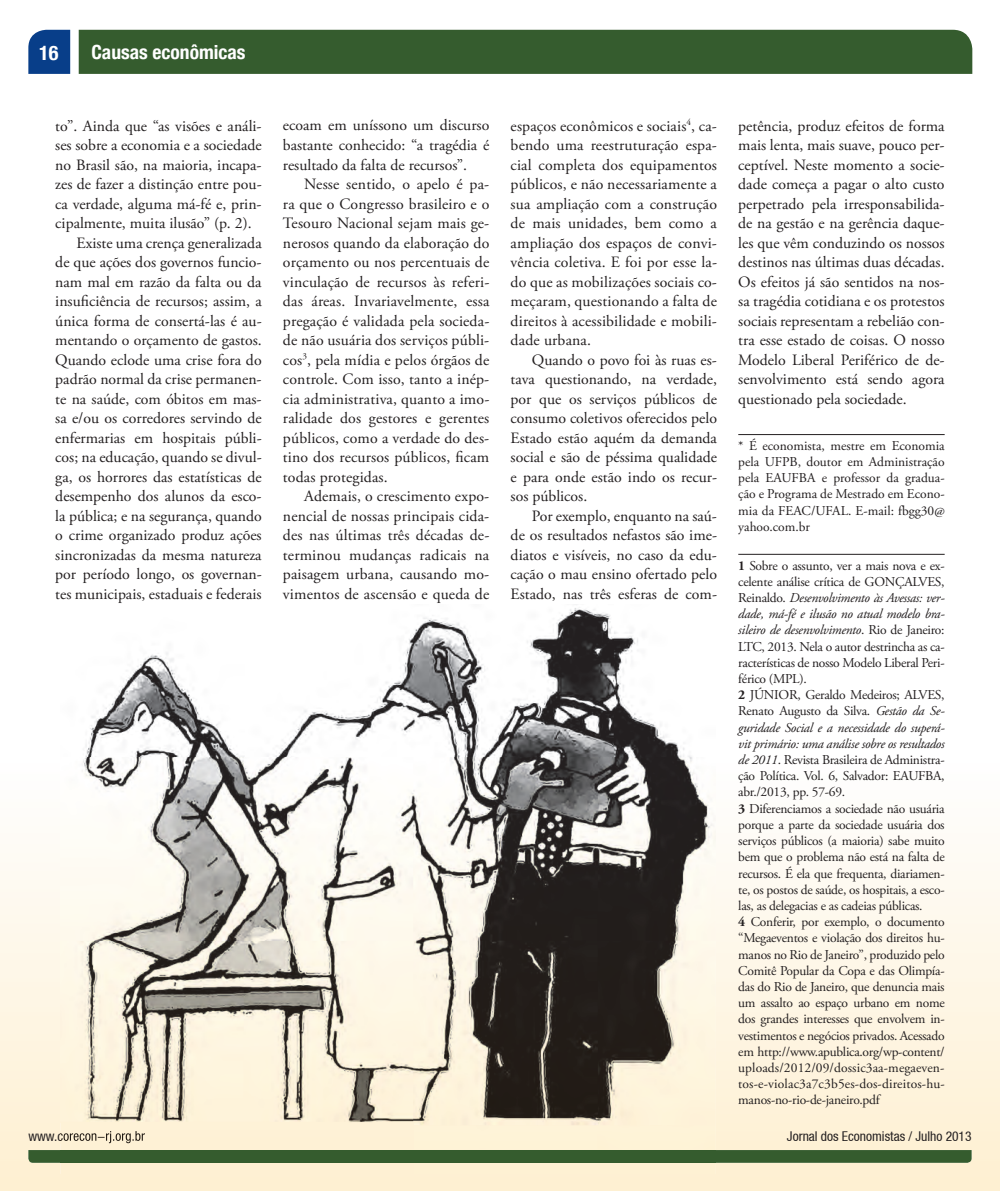
<style>
.page{position:relative;width:1000px;height:1191px;background:#fff}
.page>*{position:absolute;margin:0;border:0;box-sizing:border-box;transform-origin:0 0}
.t1{font:700 condensed 20.1px "Helvetica Neue";color:#fff}
.t2{font:700 condensed 19.5px "Helvetica Neue";color:#fff}
.t3{font:15.75px/19.5px "Adobe Garamond Pro";color:#231f20;text-align:justify}
.t4{font:13.5px/16.2px "Adobe Garamond Pro";letter-spacing:-.02em;color:#231f20;text-align:justify}
.t5{font:condensed 13.5px "Helvetica Neue LT";color:#231f20}
.s1{font-weight:700}
.s2{font-style:italic}
</style>
<div class="page">
<svg style="left:0;top:830px;width:999px;height:361px"></svg>
<div style="left:28px;top:1131px;width:33px;height:12px;background:#fef1d6"></div>
<div style="left:79px;top:30px;width:893px;height:44px;background:#355c2e"></div>
<svg style="left:28px;top:30px;width:42px;height:44px;background:#12468e"></svg>
<svg style="left:28px;top:1150px;width:943px;height:12px;background:#365c2f"></svg>
<hr style="left:738px;top:434px;width:206px;height:1px;background:#231f20">
<hr style="left:738px;top:554px;width:206px;height:1px;background:#231f20">
<img style="left:61px;top:608px;width:654px;height:566px">
<img style="left:61px;top:1131px;width:84px;height:12px">
<div style="left:61px;top:1150px;width:654px;height:12px;background:#355c2e"></div>
<p class="t1" style="left:39px;top:41px;width:21px">16</p>
<p class="t2" style="left:91px;top:41px;width:156px">Causas econômicas</p>
<p class="t3" style="left:55px;top:116px;width:208px">to”. Ainda que “as visões e análi-</p>
<p class="t3" style="left:55px;top:136px;width:208px">ses sobre a economia e a sociedade</p>
<p class="t3" style="left:55px;top:155px;width:208px">no Brasil são, na maioria, incapa-</p>
<p class="t3" style="left:55px;top:175px;width:208px">zes de fazer a distinção entre pou-</p>
<p class="t3" style="left:55px;top:194px;width:208px">ca verdade, alguma má-fé e, prin-</p>
<p class="t3" style="left:55px;top:214px;width:198px">cipalmente, muita ilusão” (p. 2).</p>
<p class="t3" style="left:77px;top:233px;width:186px">Existe uma crença generalizada</p>
<p class="t3" style="left:55px;top:253px;width:208px">de que ações dos governos funcio-</p>
<p class="t3" style="left:55px;top:272px;width:208px">nam mal em razão da falta ou da</p>
<p class="t3" style="left:55px;top:292px;width:208px">insuficiência de recursos; assim, a</p>
<p class="t3" style="left:55px;top:311px;width:208px">única forma de consertá-las é au-</p>
<p class="t3" style="left:55px;top:331px;width:208px">mentando o orçamento de gastos.</p>
<p class="t3" style="left:55px;top:350px;width:208px">Quando eclode uma crise fora do</p>
<p class="t3" style="left:55px;top:370px;width:208px">padrão normal da crise permanen-</p>
<p class="t3" style="left:55px;top:389px;width:208px">te na saúde, com óbitos em mas-</p>
<p class="t3" style="left:55px;top:409px;width:208px">sa e/ou os corredores servindo de</p>
<p class="t3" style="left:55px;top:428px;width:208px">enfermarias em hospitais públi-</p>
<p class="t3" style="left:55px;top:448px;width:208px">cos; na educação, quando se divul-</p>
<p class="t3" style="left:55px;top:467px;width:208px">ga, os horrores das estatísticas de</p>
<p class="t3" style="left:55px;top:487px;width:208px">desempenho dos alunos da esco-</p>
<p class="t3" style="left:55px;top:506px;width:208px">la pública; e na segurança, quando</p>
<p class="t3" style="left:55px;top:526px;width:208px">o crime organizado produz ações</p>
<p class="t3" style="left:55px;top:545px;width:208px">sincronizadas da mesma natureza</p>
<p class="t3" style="left:55px;top:565px;width:208px">por período longo, os governan-</p>
<p class="t3" style="left:55px;top:584px;width:208px">tes municipais, estaduais e federais</p>
<p class="t3" style="left:283px;top:116px;width:208px">ecoam em uníssono um discurso bastante conhecido: “a tragédia é resultado da falta de recursos”.</p>
<p class="t3" style="left:283px;top:175px;width:208px;text-indent:21px">Nesse sentido, o apelo é pa&shy;ra que o Congresso brasileiro e o Tesouro Nacional sejam mais ge&shy;nerosos quando da elaboração do orçamento ou nos percentuais de vinculação de recursos às referi&shy;das áreas. Invariavelmente, essa pregação é validada pela socieda&shy;de não usuária dos serviços públi&shy;cos<sup>3</sup>, pela mídia e pelos órgãos de controle. Com isso, tanto a inép&shy;cia administrativa, quanto a imo&shy;ralidade dos gestores e gerentes públicos, como a verdade do des&shy;tino dos recursos públicos, ficam todas protegidas.</p>
<p class="t3" style="left:283px;top:487px;width:208px;text-indent:21px">Ademais, o crescimento expo&shy;nencial de nossas principais cida&shy;des nas últimas três décadas de&shy;terminou mudanças radicais na paisagem urbana, causando mo&shy;vimentos de ascensão e queda de</p>
<p class="t3" style="left:510px;top:116px;width:208px">espaços econômicos e sociais<sup>4</sup>, ca&shy;bendo uma reestruturação espa&shy;cial completa dos equipamentos públicos, e não necessariamente a sua ampliação com a construção de mais unidades, bem como a ampliação dos espaços de convi&shy;vência coletiva. E foi por esse la&shy;do que as mobilizações sociais co&shy;meçaram, questionando a falta de direitos à acessibilidade e mobili&shy;dade urbana.</p>
<p class="t3" style="left:510px;top:350px;width:208px;text-indent:21px">Quando o povo foi às ruas es&shy;tava questionando, na verdade, por que os serviços públicos de consumo coletivos oferecidos pelo Estado estão aquém da demanda social e são de péssima qualidade e para onde estão indo os recur&shy;sos públicos.</p>
<p class="t3" style="left:510px;top:506px;width:208px;text-indent:21px">Por exemplo, enquanto na saú&shy;de os resultados nefastos são ime&shy;diatos e visíveis, no caso da edu&shy;cação o mau ensino ofertado pelo Estado, nas três esferas de com-</p>
<p class="t3" style="left:738px;top:116px;width:208px">petência, produz efeitos de forma mais lenta, mais suave, pouco per&shy;ceptível. Neste momento a socie&shy;dade começa a pagar o alto custo perpetrado pela irresponsabilida&shy;de na gestão e na gerência daque&shy;les que vêm conduzindo os nossos destinos nas últimas duas décadas.<br>Os efeitos já são sentidos na nos&shy;sa tragédia cotidiana e os protestos sociais representam a rebelião con&shy;tra esse estado de coisas. O nosso Modelo Liberal Periférico de de&shy;senvolvimento está sendo agora questionado pela sociedade.</p>
<p class="t4" style="left:738px;top:438px;width:208px">* É economista, mestre em Economia pela UFPB, doutor em Administração pela EAUFBA e professor da gradua&shy;ção e Programa de Mestrado em Econo&shy;mia da FEAC/UFAL. E-mail: fbgg30@ yahoo.com.br</p>
<p class="t4" style="left:738px;top:557px;width:208px;text-align:left"><span class="s1">1</span> Sobre o assunto, ver a mais nova e ex&shy;celente análise crítica de GONÇALVES, Reinaldo. <span class="s2">Desenvolvimento às Avessas: ver&shy;dade, má-fé e ilusão no atual modelo bra&shy;sileiro de desenvolvimento</span>. Rio de Janeiro:<br>LTC, 2013. Nela o autor destrincha as ca&shy;racterísticas de nosso Modelo Liberal Peri&shy;férico (MPL).<br><span class="s1">2</span> JÚNIOR, Geraldo Medeiros; ALVES, Renato Augusto da Silva. <span class="s2">Gestão da Se&shy;guridade Social e a necessidade do superá&shy;vit primário: uma análise sobre os resultados de 2011</span>. Revista Brasileira de Administra&shy;ção Política. Vol. 6, Salvador: EAUFBA, abr./2013, pp. 57-69.<br><span class="s1">3</span> Diferenciamos a sociedade não usuária porque a parte da sociedade usuária dos serviços públicos (a maioria) sabe muito bem que o problema não está na falta de recursos. É ela que frequenta, diariamen&shy;te, os postos de saúde, os hospitais, a esco&shy;las, as delegacias e as cadeias públicas.<br><span class="s1">4</span> Conferir, por exemplo, o documento “Megaeventos e violação dos direitos hu&shy;manos no Rio de Janeiro”, produzido pelo Comitê Popular da Copa e das Olimpía&shy;das do Rio de Janeiro, que denuncia mais um assalto ao espaço urbano em nome dos grandes interesses que envolvem in&shy;vestimentos e negócios privados. Acessado em http://www.apublica.org/wp-content/ uploads/2012/09/dossic3aa-megaeven&shy;tos-e-violac3a7c3b5es-dos-direitos-hu&shy;manos-no-rio-de-janeiro.pdf</p>
<p class="t5" style="left:786px;top:1128px;width:186px">Jornal dos Economistas / Julho 2013</p>
</div>
